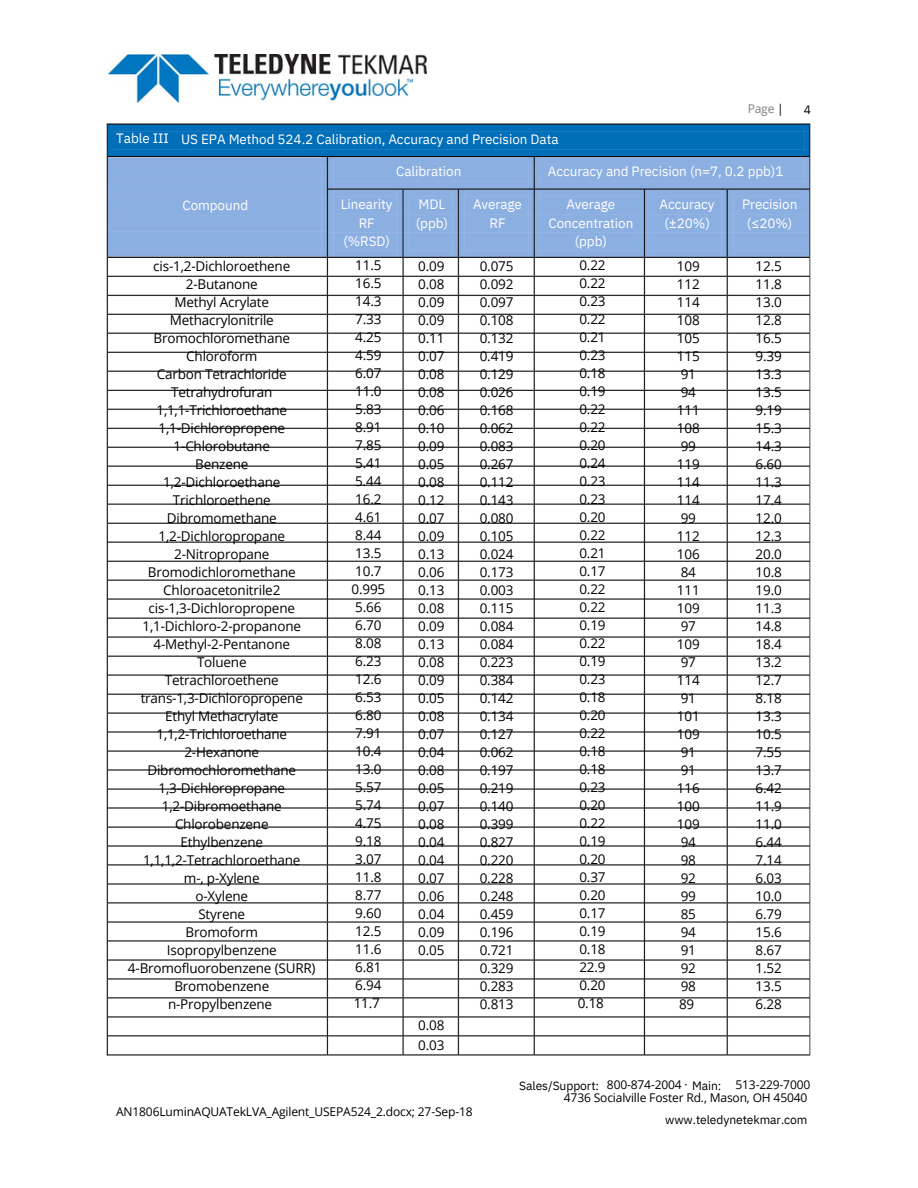
<style>
.page{position:relative;width:918px;height:1188px;background:#fff}
.page>*{position:absolute;margin:0;border:0;box-sizing:border-box;transform-origin:0 0}
.t1{font:13.5px/18px "Open Sans";letter-spacing:-.015em;color:#000;text-align:justify}
.t2{font:13.5px/18.6px "IBM Plex Sans";letter-spacing:-.005em;color:#fff;text-align:center}
.t3{font:12px/13.5px "Open Sans";letter-spacing:-.015em;color:#000;text-align:right}
.t4{font:12px "IBM Plex Sans";letter-spacing:-.005em;color:#000}
.t5{font:12px "Open Sans";color:#7f7f7f}
.s1{color:#000}
.s2{font-family:"IBM Plex Sans"}
</style>
<div class="page">
<img style="left:108px;top:54px;width:318px;height:48px">
<img style="left:106px;top:123px;width:705px;height:933px">
<p class="t5" style="left:748px;top:100px;width:38px">Page <span class="s1">|</span></p>
<h1 class="t4" style="left:804px;top:102px;width:9px">4</h1>
<h1 class="t2" style="left:116px;top:128px;width:54px">Table III</h1>
<h1 class="t2" style="left:181px;top:129px;width:379px">US EPA Method 524.2 Calibration, Accuracy and Precision Data</h1>
<h1 class="t2" style="left:396px;top:162px;width:67px">Calibration</h1>
<h1 class="t2" style="left:548px;top:161px;width:237px">Accuracy and Precision (n=7, 0.2 ppb)1</h1>
<h1 class="t2" style="left:182px;top:196px;width:67px">Compound</h1>
<h1 class="t2" style="left:341px;top:194px;width:53px">Linearity<br>RF (%RSD)</h1>
<h1 class="t1" style="left:352px;top:256px;width:35px;text-align:left">11.5<br>16.5<br>14.3<br>7.33<br>4.25<br>4.59<br>6.07<br>11.0<br>5.83<br>8.91<br>7.85<br>5.41<br>5.44<br>16.2<br>4.61<br>8.44<br>13.5<br>10.7<br>0.995<br>5.66<br>6.70<br>8.08<br>6.23<br>12.6<br>6.53<br>6.80<br>7.91<br>10.4<br>13.0<br>5.57<br>5.74<br>4.75<br>9.18<br>3.07<br>11.8<br>8.77<br>9.60<br>12.5<br>11.6<br>6.81<br>6.94</h1>
<h1 class="t1" style="left:354px;top:994px;width:28px">11.7</h1>
<p class="t2" style="left:660px;top:194px;width:57px;line-height:19.2px">Accuracy (±20%)</p>
<p class="t2" style="left:742px;top:194px;width:57px;line-height:19.2px">Precision (≤20%)</p>
<h1 class="t2" style="left:416px;top:194px;width:34px;line-height:19.2px;text-align:left">MDL (ppb)</h1>
<h1 class="t2" style="left:473px;top:194px;width:51px;line-height:19.2px">Average<br>RF</h1>
<h1 class="t2" style="left:548px;top:194px;width:86px">Average<br>Concentration (ppb)</h1>
<h1 class="t1" style="left:578px;top:256px;width:29px">0.22<br>0.22<br>0.23<br>0.22<br>0.21<br>0.23<br>0.18<br>0.19<br>0.22<br>0.22<br>0.20<br>0.24<br>0.23<br>0.23<br>0.20<br>0.22<br>0.21<br>0.17<br>0.22<br>0.22<br>0.19<br>0.22<br>0.19<br>0.23<br>0.18<br>0.20<br>0.22<br>0.18<br>0.18<br>0.23<br>0.20<br>0.22<br>0.19<br>0.20<br>0.37<br>0.20<br>0.17<br>0.19<br>0.18<br>22.9<br>0.20<br>0.18</h1>
<p class="t1" style="left:128px;top:256px;width:189px;text-align:center">cis-1,2-Dichloroethene<br>2-Butanone<br>Methyl Acrylate<br>Methacrylonitrile<br>Bromochloromethane<br>Chloroform<br>Carbon Tetrachloride<br>Tetrahydrofuran<br>1,1,1-Trichloroethane<br>1,1-Dichloropropene<br>1-Chlorobutane<br>Benzene<br>1,2-Dichloroethane<br>Trichloroethene<br>Dibromomethane<br>1,2-Dichloropropane<br>2-Nitropropane<br>Bromodichloromethane<br>Chloroacetonitrile2 cis-1,3-Dichloropropene<br>1,1-Dichloro-2-propanone<br>4-Methyl-2-Pentanone<br>Toluene<br>Tetrachloroethene trans-1,3-Dichloropropene<br>Ethyl Methacrylate<br>1,1,2-Trichloroethane<br>2-Hexanone<br>Dibromochloromethane<br>1,3-Dichloropropane<br>1,2-Dibromoethane<br>Chlorobenzene<br>Ethylbenzene<br>1,1,1,2-Tetrachloroethane<br>m-, p-Xylene<br>o-Xylene<br>Styrene<br>Bromoform<br>Isopropylbenzene<br>4-Bromofluorobenzene (SURR)<br>Bromobenzene n-Propylbenzene</p>
<p class="t1" style="left:418px;top:256px;width:28px">0.09<br>0.08<br>0.09<br>0.09<br>0.11<br>0.07<br>0.08<br>0.08<br>0.06<br>0.10<br>0.09<br>0.05<br>0.08<br>0.12<br>0.07<br>0.09<br>0.13<br>0.06<br>0.13<br>0.08<br>0.09<br>0.13<br>0.08<br>0.09<br>0.05<br>0.08<br>0.07<br>0.04<br>0.08<br>0.05<br>0.07<br>0.08<br>0.04<br>0.04<br>0.07<br>0.06<br>0.04<br>0.09<br>0.05</p>
<p class="t1" style="left:418px;top:1015px;width:28px;line-height:20.2px">0.08<br>0.03</p>
<p class="t1" style="left:480px;top:256px;width:35px">0.075<br>0.092<br>0.097<br>0.108<br>0.132<br>0.419<br>0.129<br>0.026<br>0.168<br>0.062<br>0.083<br>0.267<br>0.112<br>0.143<br>0.080<br>0.105<br>0.024<br>0.173<br>0.003<br>0.115<br>0.084<br>0.084<br>0.223<br>0.384<br>0.142<br>0.134<br>0.127<br>0.062<br>0.197<br>0.219<br>0.140<br>0.399<br>0.827<br>0.220<br>0.228<br>0.248<br>0.459<br>0.196<br>0.721<br>0.329<br>0.283<br>0.813</p>
<p class="t1" style="left:677px;top:256px;width:24px;text-align:left">109<br>112<br>114<br>108<br>105<br>115<br>91<br>94<br>111<br>108<br>99<br>119<br>114<br>114<br>99<br>112<br>106<br>84<br>111<br>109<br>97<br>109<br>97<br>114<br>91<br>101<br>109<br>91<br>91<br>116<br>100<br>109<br>94<br>98<br>92<br>99<br>85<br>94<br>91<br>92<br>98<br>89</p>
<p class="t1" style="left:756px;top:256px;width:28px">12.5<br>11.8<br>13.0<br>12.8<br>16.5<br>9.39<br>13.3<br>13.5<br>9.19<br>15.3<br>14.3<br>6.60<br>11.3<br>17.4<br>12.0<br>12.3<br>20.0<br>10.8<br>19.0<br>11.3<br>14.8<br>18.4<br>13.2<br>12.7<br>8.18<br>13.3<br>10.5<br>7.55<br>13.7<br>6.42<br>11.9<br>11.0<br>6.44<br>7.14<br>6.03<br>10.0<br>6.79<br>15.6<br>8.67<br>1.52<br>13.5<br>6.28</p>
<p class="t3" style="left:116px;top:1105px;width:358px">AN1806LuminAQUATekLVA_Agilent_USEPA524_2.docx; 27-Sep-18</p>
<p class="t3" style="left:564px;top:1077px;width:248px">513-229-7000<br>4736 Socialville Foster Rd., Mason, OH 45040</p>
<h1 class="t4" style="left:665px;top:1111px;width:144px">www.teledynetekmar.com</h1>
<p class="t3" style="left:607px;top:1077px;width:116px">800-874-2004 · <span class="s2">Main:</span></p>
<h1 class="t4" style="left:519px;top:1077px;width:81px">Sales/Support:</h1>
</div>
